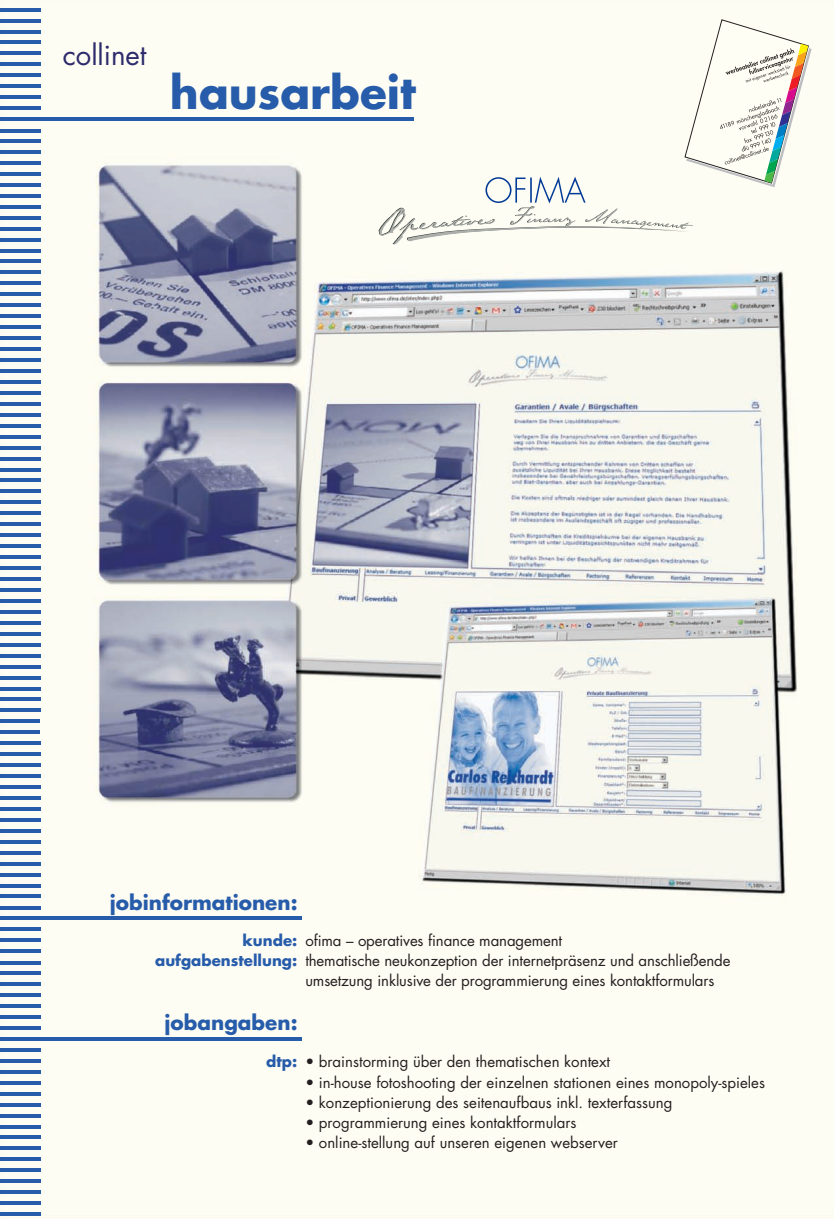
<style>
.page{position:relative;width:834px;height:1219px;background:#fff}
.page>*{position:absolute;margin:0;border:0;box-sizing:border-box;transform-origin:0 0}
.t1{font:700 43.9px "Futura";color:#275caa}
.t2{font:27.5px "Futura";color:#2d2b6b}
.t3{font:700 20px "Futura";color:#275caa}
.t4{font:15px/20.2px "Futura";color:#231f20}
.t5{font:700 15px/20px "Futura";color:#275caa;text-align:right}
</style>
<div class="page">
<img style="left:0;top:0;width:833px;height:1219px">
<hr style="left:0;top:118px;width:414px;height:3px;background:#275caa">
<hr style="left:0;top:917px;width:302px;height:3px;background:#275caa">
<hr style="left:0;top:1037px;width:301px;height:3px;background:#275caa">
<hr style="left:0;top:8px;width:40px;height:3px;background:#275caa">
<hr style="left:0;top:19px;width:40px;height:3px;background:#275caa">
<hr style="left:0;top:30px;width:40px;height:3px;background:#275caa">
<hr style="left:0;top:41px;width:40px;height:3px;background:#275caa">
<hr style="left:0;top:52px;width:40px;height:3px;background:#275caa">
<hr style="left:0;top:63px;width:40px;height:3px;background:#275caa">
<hr style="left:0;top:74px;width:40px;height:3px;background:#275caa">
<hr style="left:0;top:85px;width:40px;height:3px;background:#275caa">
<hr style="left:0;top:1004px;width:40px;height:4px;background:#275caa">
<hr style="left:0;top:1015px;width:40px;height:4px;background:#275caa">
<hr style="left:0;top:1026px;width:40px;height:4px;background:#275caa">
<hr style="left:0;top:1048px;width:40px;height:3px;background:#275caa">
<hr style="left:0;top:1059px;width:40px;height:3px;background:#275caa">
<hr style="left:0;top:1070px;width:40px;height:3px;background:#275caa">
<hr style="left:0;top:1081px;width:40px;height:3px;background:#275caa">
<hr style="left:0;top:1092px;width:40px;height:3px;background:#275caa">
<hr style="left:0;top:1103px;width:40px;height:3px;background:#275caa">
<hr style="left:0;top:1114px;width:40px;height:3px;background:#275caa">
<hr style="left:0;top:1125px;width:40px;height:3px;background:#275caa">
<hr style="left:0;top:1136px;width:40px;height:3px;background:#275caa">
<hr style="left:0;top:1147px;width:40px;height:3px;background:#275caa">
<hr style="left:0;top:1158px;width:40px;height:3px;background:#275caa">
<hr style="left:0;top:96px;width:40px;height:3px;background:#275caa">
<hr style="left:0;top:107px;width:40px;height:3px;background:#275caa">
<hr style="left:0;top:117px;width:40px;height:4px;background:#275caa">
<hr style="left:0;top:139px;width:40px;height:4px;background:#275caa">
<hr style="left:0;top:205px;width:40px;height:3px;background:#275caa">
<hr style="left:0;top:161px;width:40px;height:4px;background:#275caa">
<hr style="left:0;top:172px;width:40px;height:4px;background:#275caa">
<hr style="left:0;top:183px;width:40px;height:3px;background:#275caa">
<hr style="left:0;top:194px;width:40px;height:3px;background:#275caa">
<hr style="left:0;top:216px;width:40px;height:3px;background:#275caa">
<hr style="left:0;top:227px;width:40px;height:3px;background:#275caa">
<hr style="left:0;top:238px;width:40px;height:3px;background:#275caa">
<hr style="left:0;top:249px;width:40px;height:3px;background:#275caa">
<hr style="left:0;top:260px;width:40px;height:3px;background:#275caa">
<hr style="left:0;top:271px;width:40px;height:3px;background:#275caa">
<hr style="left:0;top:282px;width:40px;height:3px;background:#275caa">
<hr style="left:0;top:293px;width:40px;height:3px;background:#275caa">
<hr style="left:0;top:304px;width:40px;height:3px;background:#275caa">
<hr style="left:0;top:315px;width:40px;height:3px;background:#275caa">
<hr style="left:0;top:326px;width:40px;height:3px;background:#275caa">
<hr style="left:0;top:336px;width:40px;height:4px;background:#275caa">
<hr style="left:0;top:347px;width:40px;height:4px;background:#275caa">
<hr style="left:0;top:358px;width:40px;height:4px;background:#275caa">
<hr style="left:0;top:369px;width:40px;height:4px;background:#275caa">
<hr style="left:0;top:380px;width:40px;height:4px;background:#275caa">
<hr style="left:0;top:391px;width:40px;height:3px;background:#275caa">
<hr style="left:0;top:402px;width:40px;height:3px;background:#275caa">
<hr style="left:0;top:413px;width:40px;height:3px;background:#275caa">
<hr style="left:0;top:424px;width:40px;height:3px;background:#275caa">
<hr style="left:0;top:435px;width:40px;height:3px;background:#275caa">
<hr style="left:0;top:446px;width:40px;height:3px;background:#275caa">
<hr style="left:0;top:457px;width:40px;height:3px;background:#275caa">
<hr style="left:0;top:468px;width:40px;height:3px;background:#275caa">
<hr style="left:0;top:479px;width:40px;height:3px;background:#275caa">
<hr style="left:0;top:490px;width:40px;height:3px;background:#275caa">
<hr style="left:0;top:501px;width:40px;height:3px;background:#275caa">
<hr style="left:0;top:512px;width:40px;height:3px;background:#275caa">
<hr style="left:0;top:523px;width:40px;height:3px;background:#275caa">
<hr style="left:0;top:534px;width:40px;height:3px;background:#275caa">
<hr style="left:0;top:544px;width:40px;height:4px;background:#275caa">
<hr style="left:0;top:555px;width:40px;height:4px;background:#275caa">
<hr style="left:0;top:566px;width:40px;height:4px;background:#275caa">
<hr style="left:0;top:577px;width:40px;height:4px;background:#275caa">
<hr style="left:0;top:588px;width:40px;height:4px;background:#275caa">
<hr style="left:0;top:599px;width:40px;height:4px;background:#275caa">
<hr style="left:0;top:610px;width:40px;height:3px;background:#275caa">
<hr style="left:0;top:621px;width:40px;height:3px;background:#275caa">
<hr style="left:0;top:632px;width:40px;height:3px;background:#275caa">
<hr style="left:0;top:643px;width:40px;height:3px;background:#275caa">
<hr style="left:0;top:665px;width:40px;height:3px;background:#275caa">
<hr style="left:0;top:676px;width:40px;height:3px;background:#275caa">
<hr style="left:0;top:687px;width:40px;height:3px;background:#275caa">
<hr style="left:0;top:698px;width:40px;height:3px;background:#275caa">
<hr style="left:0;top:709px;width:40px;height:3px;background:#275caa">
<hr style="left:0;top:720px;width:40px;height:3px;background:#275caa">
<hr style="left:0;top:742px;width:40px;height:3px;background:#275caa">
<hr style="left:0;top:731px;width:40px;height:3px;background:#275caa">
<hr style="left:0;top:753px;width:40px;height:3px;background:#275caa">
<hr style="left:0;top:763px;width:40px;height:4px;background:#275caa">
<hr style="left:0;top:774px;width:40px;height:4px;background:#275caa">
<hr style="left:0;top:785px;width:40px;height:4px;background:#275caa">
<hr style="left:0;top:796px;width:40px;height:4px;background:#275caa">
<hr style="left:0;top:818px;width:40px;height:3px;background:#275caa">
<hr style="left:0;top:829px;width:40px;height:3px;background:#275caa">
<hr style="left:0;top:840px;width:40px;height:3px;background:#275caa">
<hr style="left:0;top:895px;width:40px;height:3px;background:#275caa">
<hr style="left:0;top:862px;width:40px;height:3px;background:#275caa">
<hr style="left:0;top:873px;width:40px;height:3px;background:#275caa">
<hr style="left:0;top:884px;width:40px;height:3px;background:#275caa">
<hr style="left:0;top:906px;width:40px;height:3px;background:#275caa">
<hr style="left:0;top:928px;width:40px;height:3px;background:#275caa">
<hr style="left:0;top:939px;width:40px;height:3px;background:#275caa">
<hr style="left:0;top:950px;width:40px;height:3px;background:#275caa">
<hr style="left:0;top:971px;width:40px;height:4px;background:#275caa">
<hr style="left:0;top:982px;width:40px;height:4px;background:#275caa">
<hr style="left:0;top:993px;width:40px;height:4px;background:#275caa">
<hr style="left:0;top:807px;width:40px;height:3px;background:#275caa">
<hr style="left:0;top:654px;width:40px;height:3px;background:#275caa">
<hr style="left:0;top:150px;width:40px;height:3px;background:#275caa">
<hr style="left:0;top:961px;width:40px;height:3px;background:#275caa">
<hr style="left:0;top:851px;width:40px;height:4px;background:#275caa">
<hr style="left:0;top:129px;width:40px;height:3px;background:#275caa">
<hr style="left:0;top:1168px;width:40px;height:3px;background:#275caa">
<hr style="left:0;top:1179px;width:40px;height:3px;background:#275caa">
<hr style="left:0;top:1190px;width:40px;height:3px;background:#275caa">
<hr style="left:0;top:1201px;width:40px;height:3px;background:#275caa">
<hr style="left:0;top:1212px;width:40px;height:3px;background:#275caa">
<svg style="left:378px;top:19px;width:433px;height:226px"></svg>
<h2 class="t2" style="left:63px;top:46px;width:85px">collinet</h2>
<h1 class="t1" style="left:170px;top:77px;width:247px">hausarbeit</h1>
<h3 class="t3" style="left:110px;top:895px;width:189px">jobinformationen:</h3>
<p class="t5" style="left:155px;top:932px;width:144px">kunde: aufgabenstellung:</p>
<p class="t4" style="left:305px;top:932px;width:426px">ofima – operatives finance management<br>thematische neukonzeption der internetpräsenz und anschließende umsetzung inklusive der programmierung eines kontaktformulars</p>
<h3 class="t3" style="left:164px;top:1016px;width:134px">jobangaben:</h3>
<p class="t5" style="left:266px;top:1054px;width:33px">dtp:</p>
<p class="t4" style="left:305px;top:1054px;width:306px">• brainstorming über den thematischen kontext</p>
<p class="t4" style="left:305px;top:1074px;width:461px">• in-house fotoshooting der einzelnen stationen eines monopoly-spieles</p>
<p class="t4" style="left:305px;top:1094px;width:368px">• konzeptionierung des seitenaufbaus inkl. texterfassung</p>
<p class="t4" style="left:305px;top:1115px;width:272px">• programmierung eines kontaktformulars</p>
<p class="t4" style="left:305px;top:1135px;width:314px">• online-stellung auf unseren eigenen webserver</p>
</div>
